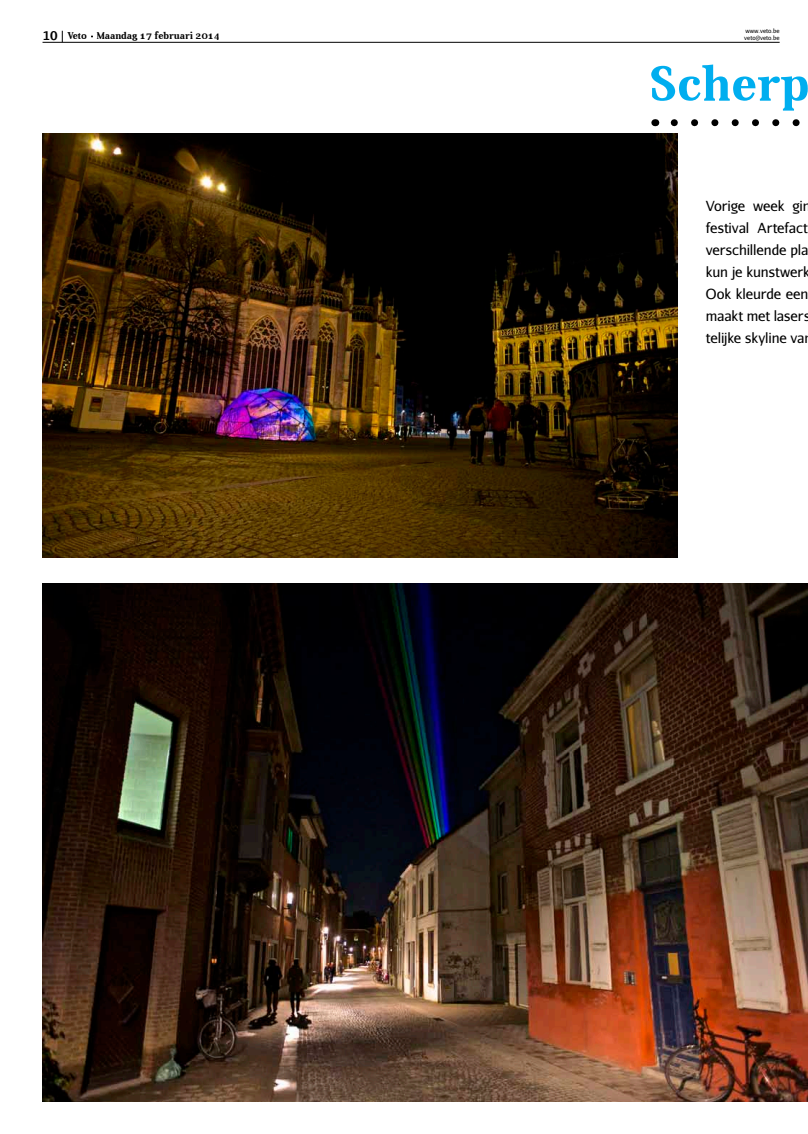
<style>
.page{position:relative;width:808px;height:1134px;background:#fff}
.page>*{position:absolute;margin:0;border:0;box-sizing:border-box;transform-origin:0 0}
.t1{font:700 50px "Aver";color:#00aeef}
.t2{font:14px/22px "Aurulent Sans";letter-spacing:-.01em;color:#000}
.t3{font:700 10px "Aver";color:#000}
.t4{font:6px/7.2px "Aurulent Sans";color:#000}
.s1{font-family:"Aurulent Sans";font-size:12px}
</style>
<div class="page">
<svg style="left:670px;top:119px;width:130px;height:7px"></svg>
<img style="left:43px;top:134px;width:634px;height:423px">
<img style="left:43px;top:583px;width:765px;height:519px">
<hr style="left:43px;top:42px;width:737px;height:1px;background:#000">
<p class="t3" style="left:43px;top:30px;width:179px"><span class="s1">10</span> Veto Maandag 17 februari 2014</p>
<p class="t4" style="left:744px;top:27px;width:37px">www.veto.be veto@veto.be</p>
<h1 class="t1" style="left:649px;top:56px;width:162px">Scherp</h1>
<p class="t2" style="left:706px;top:194px;width:106px">Vorige week gin festival Artefact verschillende pla kun je kunstwerk<br>Ook kleurde een maakt met lasers telijke skyline va</p>
</div>
